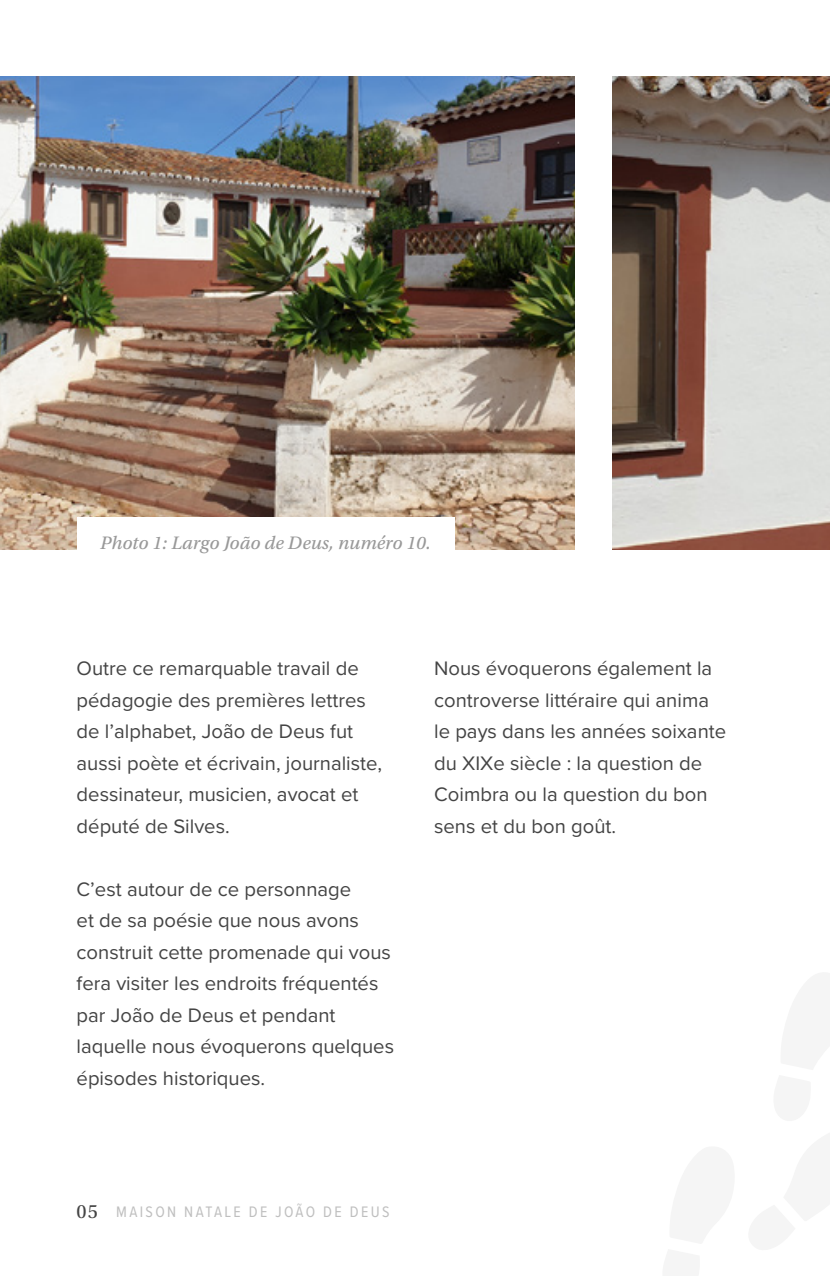
<style>
.page{position:relative;width:830px;height:1276px;background:#fff}
.page>*{position:absolute;margin:0;border:0;box-sizing:border-box;transform-origin:0 0}
.t1{font:20.25px/31.5px "Proxima Nova";color:#444}
.t2{font:19.12px "Utopia Std Capt It";color:#999}
.t3{font:15.75px "Proxima Nova Cond";letter-spacing:.15em;color:#bfbfbf}
.s1{font-family:"Utopia Std";font-size:20.25px;color:#444}
</style>
<div class="page">
<img style="left:0;top:77px;width:574px;height:472px">
<img style="left:612px;top:77px;width:217px;height:472px">
<div style="left:77px;top:518px;width:377px;height:57px;background:#fff"></div>
<p class="t2" style="left:100px;top:532px;width:332px">Photo 1: Largo João de Deus, numéro 10.</p>
<p class="t1" style="left:77px;top:652px;width:307px">Outre ce remarquable travail de pédagogie des premières lettres de l’alphabet, João de Deus fut aussi poète et écrivain, journaliste, dessinateur, musicien, avocat et député de Silves.</p>
<p class="t1" style="left:77px;top:872px;width:319px">C’est autour de ce personnage<br>et de sa poésie que nous avons construit cette promenade qui vous fera visiter les endroits fréquentés par João de Deus et pendant laquelle nous évoquerons quelques épisodes historiques.</p>
<p class="t1" style="left:434px;top:652px;width:293px">Nous évoquerons également la controverse littéraire qui anima le pays dans les années soixante du XIXe siècle : la question de<br>Coimbra ou la question du bon sens et du bon goût.</p>
<p class="t3" style="left:77px;top:1199px;width:314px"><span class="s1">05</span> MAI SON NATALE DE JOÃO DE D EUS</p>
</div>
